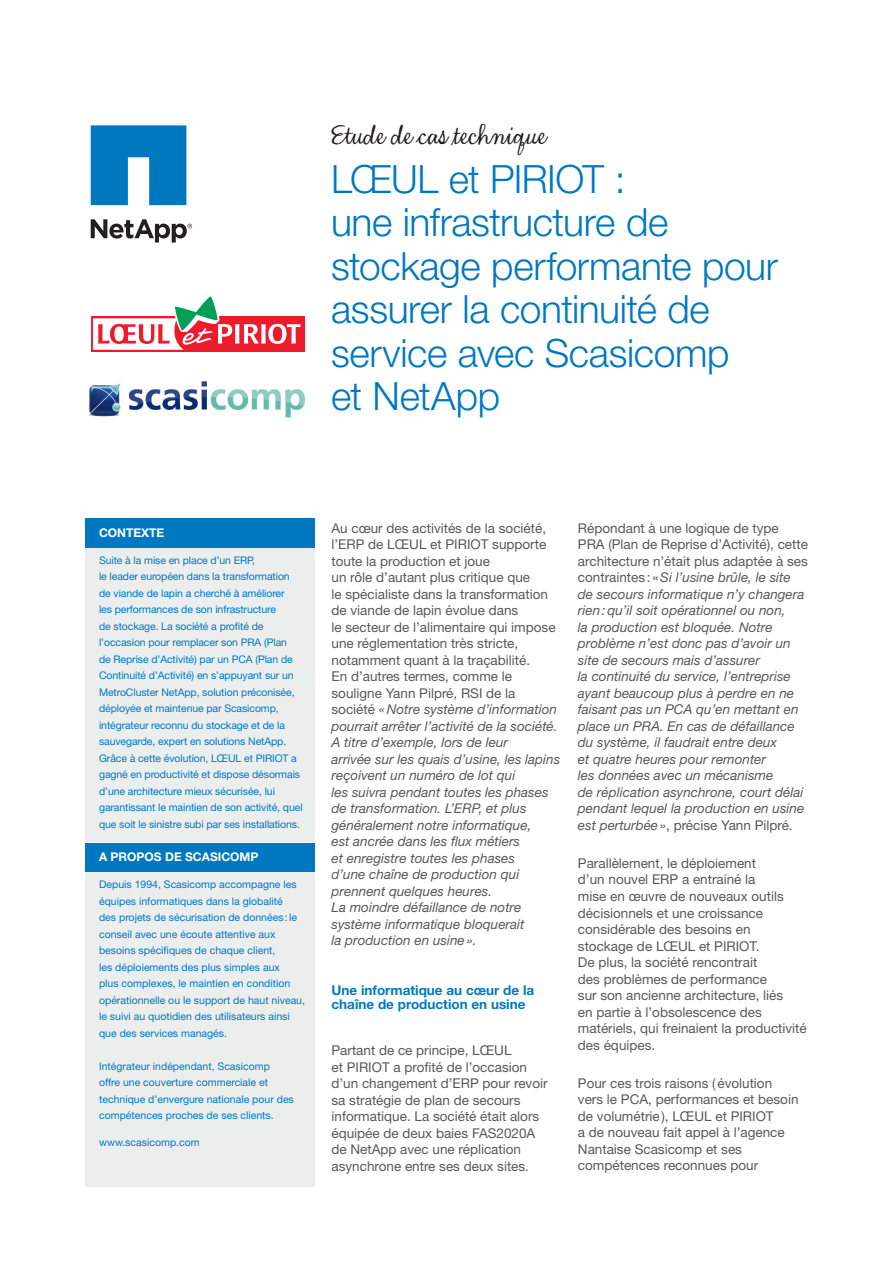
<style>
.page{position:relative;width:893px;height:1263px;background:#fff}
.page>*{position:absolute;margin:0;border:0;box-sizing:border-box;transform-origin:0 0}
._1_Cover_Title-26pt{font:300 39px/43.5px "Helvetica Neue LT Std";letter-spacing:-.01em;color:#0078c0}
._3_Body_Text-9pt{font:30px "Net App Script";color:#231f20}
._3_Body_Text-9pt-2{font:italic 13.5px/16.5px "Helvetica Neue LT Std";color:#57585a}
._2_Body_Subhead_L1-9{font:13.5px/16.5px "Helvetica Neue LT Std";color:#57585a}
._2_Body_Subhead_L1-9-2{font:italic 13.5px/16.5px "Helvetica Neue LT Std";color:#57585a}
._3_Body_Text-9pt-3{font:700 13.5px/14.2px "Helvetica Neue LT Std";color:#0078c0}
._7_Highlight_Title-8{font:700 12px "Helvetica Neue LT Std";color:#fff}
._7_Highlight_Bullet{font:10.5px/16.5px "Helvetica Neue LT Std";letter-spacing:-.01em;color:#0078c0}
.s1{font-style:normal}
</style>
<div class="page">
<div style="left:85px;top:519px;width:230px;height:29px;background:#0078c0"></div>
<div style="left:85px;top:548px;width:230px;height:293px;background:#eceeee"></div>
<div style="left:85px;top:843px;width:230px;height:29px;background:#0078c0"></div>
<div style="left:85px;top:872px;width:230px;height:315px;background:#eceeee"></div>
<svg style="left:91px;top:125px;width:95px;height:80px;background:#238ac8"></svg>
<svg style="left:91px;top:219px;width:101px;height:23px"></svg>
<svg style="left:304px;top:316px;width:1px;height:36px"></svg>
<div style="left:91px;top:316px;width:213px;height:36px;background:#ee1b2c"></div>
<svg style="left:93px;top:296px;width:207px;height:54px"></svg>
<img style="left:88px;top:381px;width:216px;height:37px">
<p class="_3_Body_Text-9pt" style="left:330px;top:118px;width:219px">Etude de cas technique</p>
<p class="_1_Cover_Title-26pt" style="left:331px;top:156px;width:449px">LŒUL et PIRIOT :<br>une infrastructure de stockage performante pour assurer la continuité de service avec Scasicomp<br>et NetApp</p>
<p class="_7_Highlight_Title-8" style="left:99px;top:525px;width:67px">CONTEXTE</p>
<p class="_7_Highlight_Bullet" style="left:99px;top:552px;width:205px">Suite à la mise en place d’un ERP,<br>le leader européen dans la transformation de viande de lapin a cherché à améliorer<br>les performances de son infrastructure<br>de stockage. La société a profité de l’occasion pour remplacer son PRA (Plan<br>de Reprise d’Activité) par un PCA (Plan de Continuité d’Activité) en s’appuyant sur un MetroCluster NetApp, solution préconisée, déployée et maintenue par Scasicomp, intégrateur reconnu du stockage et de la sauvegarde, expert en solutions NetApp.<br>Grâce à cette évolution, LŒUL et PIRIOT a gagné en productivité et dispose désormais d’une architecture mieux sécurisée, lui garantissant le maintien de son activité, quel que soit le sinistre subi par ses installations.</p>
<p class="_7_Highlight_Title-8" style="left:99px;top:850px;width:161px">A PROPOS DE SCASICOMP</p>
<p class="_7_Highlight_Bullet" style="left:99px;top:876px;width:207px">Depuis 1994, Scasicomp accompagne les équipes informatiques dans la globalité<br>des projets de sécurisation de données:le conseil avec une écoute attentive aux besoins spécifiques de chaque client,<br>les déploiements des plus simples aux<br>plus complexes, le maintien en condition opérationnelle ou le support de haut niveau, le suivi au quotidien des utilisateurs ainsi que des services managés.</p>
<p class="_7_Highlight_Bullet" style="left:99px;top:1058px;width:196px">Intégrateur indépendant, Scasicomp<br>offre une couverture commerciale et technique d’envergure nationale pour des compétences proches de ses clients.</p>
<p class="_7_Highlight_Bullet" style="left:99px;top:1134px;width:102px">www.scasicomp.com</p>
<p class="_3_Body_Text-9pt-2" style="left:331px;top:519px;width:230px"><span class="s1">Au cœur des activités de la société, l’ERP de LŒUL et PIRIOT supporte toute la production et joue<br>un rôle d’autant plus critique que<br>le spécialiste dans la transformation de viande de lapin évolue dans<br>le secteur de l’alimentaire qui impose une réglementation très stricte, notamment quant à la traçabilité.<br>En d’autres termes, comme le souligne Yann Pilpré, RSI de la société</span> «Notre système d’information pourrait arrêter l’activité de la société.<br>A titre d’exemple, lors de leur<br>arrivée sur les quais d’usine, les lapins reçoivent un numéro de lot qui<br>les suivra pendant toutes les phases de transformation. L’ERP, et plus généralement notre informatique,<br>est ancrée dans les flux métiers<br>et enregistre toutes les phases<br>d’une chaîne de production qui prennent quelques heures.<br>La moindre défaillance de notre système informatique bloquerait<br>la production en usine».</p>
<p class="_3_Body_Text-9pt-3" style="left:331px;top:982px;width:204px">Une informatique au cœur de la chaîne de production en usine</p>
<p class="_2_Body_Subhead_L1-9" style="left:331px;top:1042px;width:218px">Partant de ce principe, LŒUL<br>et PIRIOT a profité de l’occasion d’un changement d’ERP pour revoir sa stratégie de plan de secours informatique. La société était alors équipée de deux baies FAS2020A de NetApp avec une réplication asynchrone entre ses deux sites.</p>
<p class="_2_Body_Subhead_L1-9-2" style="left:578px;top:519px;width:231px"><span class="s1">Répondant à une logique de type PRA (Plan de Reprise d’Activité), cette architecture n’était plus adaptée à ses contraintes: «</span>Si l’usine brûle, le site de secours informatique n’y changera rien:qu’il soit opérationnel ou non,<br>la production est bloquée. Notre problème n’est donc pas d’avoir un site de secours mais d’assurer<br>la continuité du service, l’entreprise ayant beaucoup plus à perdre en ne faisant pas un PCA qu’en mettant en place un PRA. En cas de défaillance du système, il faudrait entre deux<br>et quatre heures pour remonter<br>les données avec un mécanisme<br>de réplication asynchrone, court délai pendant lequel la production en usine est perturbée»<span class="s1">, précise Yann Pilpré.</span></p>
<p class="_2_Body_Subhead_L1-9" style="left:578px;top:855px;width:230px">Parallèlement, le déploiement<br>d’un nouvel ERP a entrainé la<br>mise en œuvre de nouveaux outils décisionnels et une croissance considérable des besoins en stockage de LŒUL et PIRIOT.<br>De plus, la société rencontrait<br>des problèmes de performance<br>sur son ancienne architecture, liés<br>en partie à l’obsolescence des matériels, qui freinaient la productivité des équipes.</p>
<p class="_2_Body_Subhead_L1-9" style="left:578px;top:1074px;width:222px">Pour ces trois raisons (évolution vers le PCA, performances et besoin de volumétrie), LŒUL et PIRIOT<br>a de nouveau fait appel à l’agence<br>Nantaise Scasicomp et ses compétences reconnues pour</p>
</div>
